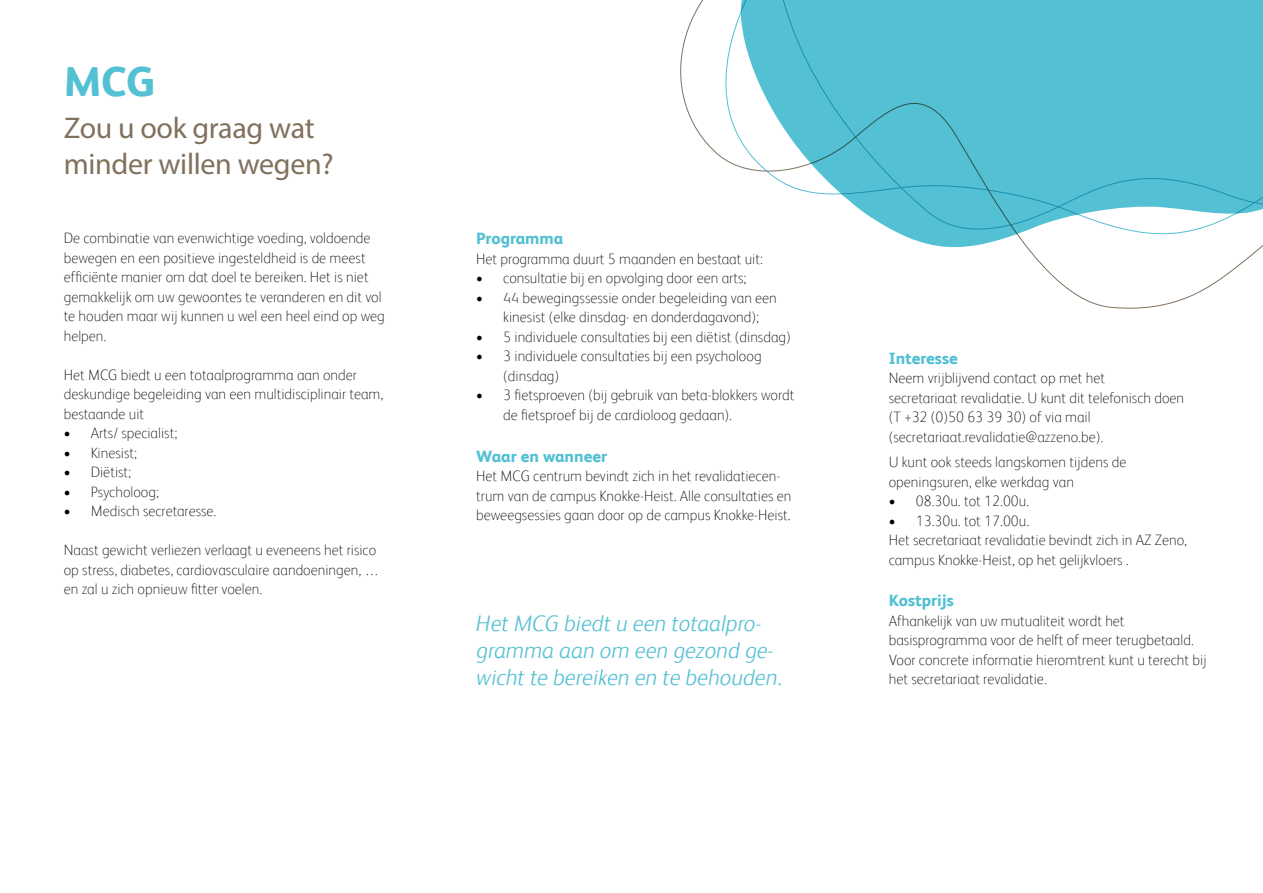
<style>
.page{position:relative;width:1263px;height:893px;background:#fff}
.page>*{position:absolute;margin:0;border:0;box-sizing:border-box;transform-origin:0 0}
.t1{font:800 42px "FS Albert";color:#54c0d3}
.t2{font:30px/36px "Myriad Pro";letter-spacing:-.01em;color:#80715d}
.t3{font:italic 300 22.5px/27px "FS Albert";color:#54c0d3}
.t4{font:800 16.5px "FS Albert";color:#54c0d3}
.t5{font:100 15px/19.5px "FS Albert";color:#000}
</style>
<div class="page">
<svg style="left:680px;top:0;width:583px;height:309px"></svg>
<h1 class="t1" style="left:64px;top:51px;width:93px">MCG</h1>
<h2 class="t2" style="left:64px;top:110px;width:271px">Zou u ook graag wat minder willen wegen?</h2>
<p class="t5" style="left:64px;top:228px;width:323px">De combinatie van evenwichtige voeding, voldoende bewegen en een positieve ingesteldheid is de meest efficiënte manier om dat doel te bereiken. Het is niet gemakkelijk om uw gewoontes te veranderen en dit vol te houden maar wij kunnen u wel een heel eind op weg helpen.</p>
<p class="t5" style="left:64px;top:364px;width:321px">Het MCG biedt u een totaalprogramma aan onder deskundige begeleiding van een multidisciplinair team, bestaande uit</p>
<p class="t5" style="left:64px;top:423px;width:115px">• Arts/ specialist;</p>
<p class="t5" style="left:64px;top:442px;width:75px">• Kinesist;</p>
<p class="t5" style="left:64px;top:462px;width:69px">• Diëtist;</p>
<p class="t5" style="left:64px;top:481px;width:97px">• Psycholoog;</p>
<p class="t5" style="left:64px;top:501px;width:154px">• Medisch secretaresse.</p>
<p class="t5" style="left:64px;top:540px;width:317px">Naast gewicht verliezen verlaagt u eveneens het risico op stress, diabetes, cardiovasculaire aandoeningen, … en zal u zich opnieuw fitter voelen.</p>
<p class="t4" style="left:476px;top:227px;width:89px">Programma</p>
<p class="t5" style="left:476px;top:248px;width:288px">Het programma duurt 5 maanden en bestaat uit:</p>
<p class="t5" style="left:476px;top:268px;width:272px">• consultatie bij en opvolging door een arts;</p>
<p class="t5" style="left:503px;top:287px;width:275px;text-indent:-27px">• 44 bewegingssessie onder begeleiding van een kinesist (elke dinsdag- en donderdagavond);</p>
<p class="t5" style="left:476px;top:326px;width:316px">• 5 individuele consultaties bij een diëtist (dinsdag)</p>
<p class="t5" style="left:503px;top:346px;width:260px;text-indent:-27px">• 3 individuele consultaties bij een psycholoog (dinsdag)</p>
<p class="t5" style="left:503px;top:385px;width:293px;text-indent:-27px">• 3 fietsproeven (bij gebruik van beta-blokkers wordt de fietsproef bij de cardioloog gedaan).</p>
<p class="t4" style="left:476px;top:444px;width:132px">Waar en wanneer</p>
<p class="t5" style="left:476px;top:466px;width:317px">Het MCG centrum bevindt zich in het revalidatiecen&shy;trum van de campus Knokke-Heist. Alle consultaties en beweegsessies gaan door op de campus Knokke-Heist.</p>
<h3 class="t3" style="left:476px;top:608px;width:307px">Het MCG biedt u een totaalpro&shy;gramma aan om een gezond ge&shy;wicht te bereiken en te behouden.</h3>
<p class="t4" style="left:889px;top:346px;width:70px">Interesse</p>
<p class="t5" style="left:889px;top:367px;width:297px">Neem vrijblijvend contact op met het<br>secretariaat revalidatie. U kunt dit telefonisch doen (T +32 (0)50 63 39 30) of via mail (secretariaat.revalidatie@azzeno.be).</p>
<p class="t5" style="left:889px;top:451px;width:239px">U kunt ook steeds langskomen tijdens de openingsuren, elke werkdag van</p>
<p class="t5" style="left:889px;top:490px;width:142px">• 08.30u. tot 12.00u.</p>
<p class="t5" style="left:889px;top:510px;width:300px">• 13.30u. tot 17.00u.<br>Het secretariaat revalidatie bevindt zich in AZ Zeno, campus Knokke-Heist, op het gelijkvloers .</p>
<p class="t4" style="left:889px;top:589px;width:67px">Kostprijs</p>
<p class="t5" style="left:889px;top:610px;width:320px">Afhankelijk van uw mutualiteit wordt het basisprogramma voor de helft of meer terugbetaald.<br>Voor concrete informatie hieromtrent kunt u terecht bij het secretariaat revalidatie.</p>
</div>
